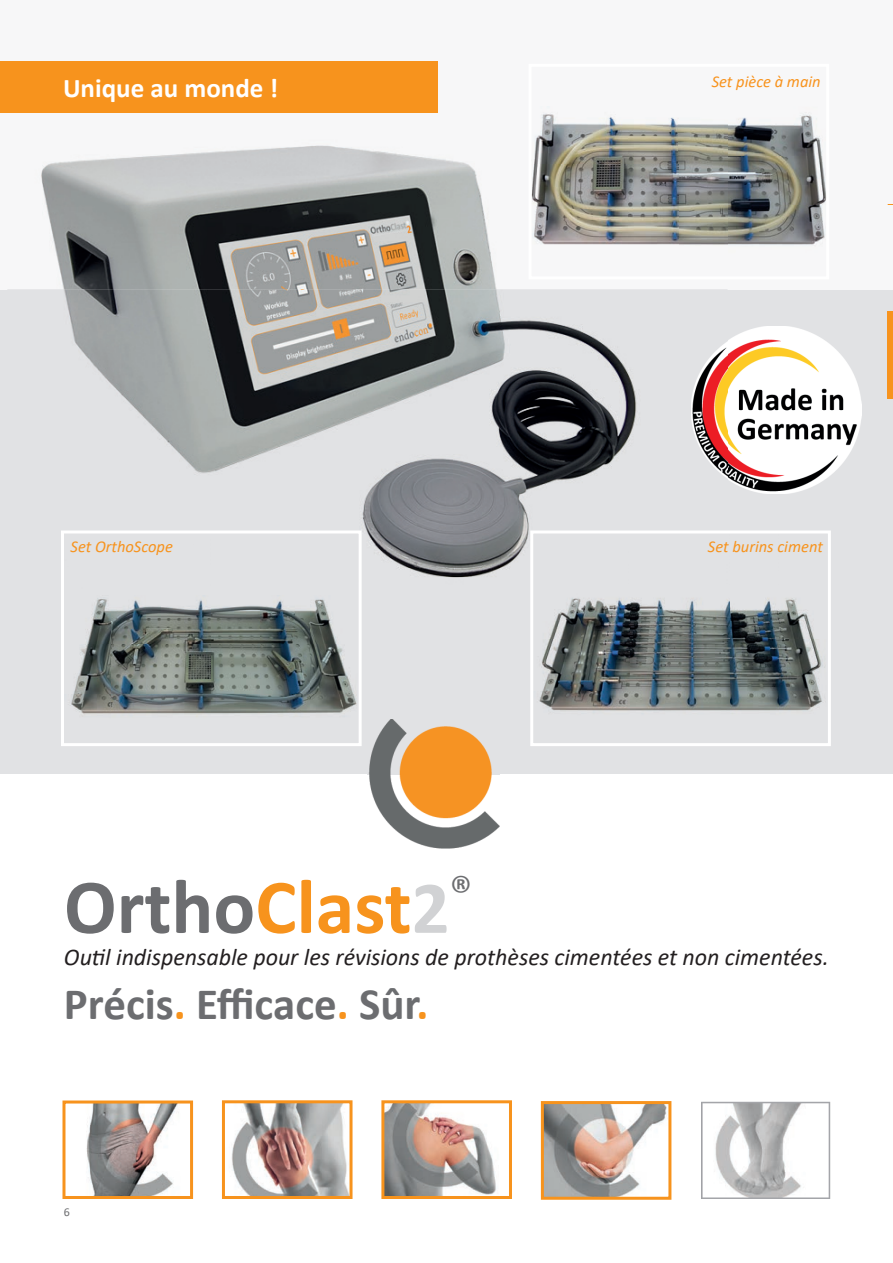
<style>
.page{position:relative;width:893px;height:1263px;background:#fff}
.page>*{position:absolute;margin:0;border:0;box-sizing:border-box;transform-origin:0 0}
.t1{font:700 78px "Calibri";color:#6c6d70}
.t2{font:700 45px "Calibri";color:#6c6d70}
.t3{font:700 27px "Calibri";color:#fff}
.t4{font:italic 24px "Calibri";color:#231f20}
.t5{font:italic 16.5px "Calibri";color:#f7931d}
.t6{font:12px "Calibri";color:#6c6d70}
.s1{color:#f7931d}
.s2{font-size:75px;color:#d1d2d4}
</style>
<div class="page">
<div style="left:0;top:259px;width:893px;height:515px;background:#e1e2e4"></div>
<div style="left:0;top:0;width:893px;height:289px;background:#f7f7f8"></div>
<img style="left:7px;top:145px;width:630px;height:433px">
<img style="left:86px;top:1104px;width:93px;height:91px">
<div style="left:62px;top:1100px;width:131px;height:99px;border:3px solid #f7931d"></div>
<img style="left:231px;top:1104px;width:117px;height:91px">
<div style="left:222px;top:1100px;width:130px;height:99px;border:3px solid #f7931d"></div>
<img style="left:385px;top:1104px;width:111px;height:91px">
<div style="left:381px;top:1100px;width:131px;height:99px;border:3px solid #f7931d"></div>
<img style="left:550px;top:598px;width:130px;height:41px">
<img style="left:680px;top:598px;width:134px;height:41px">
<img style="left:539px;top:639px;width:286px;height:72px">
<img style="left:534px;top:534px;width:103px;height:44px">
<div style="left:530px;top:530px;width:301px;height:216px;border:3px solid #fff"></div>
<img style="left:65px;top:540px;width:293px;height:177px">
<div style="left:61px;top:530px;width:301px;height:216px;border:3px solid #fff"></div>
<img style="left:545px;top:1105px;width:122px;height:91px">
<div style="left:541px;top:1101px;width:130px;height:99px;border:3px solid #f7931d"></div>
<img style="left:532px;top:114px;width:146px;height:141px">
<img style="left:727px;top:114px;width:95px;height:42px">
<img style="left:727px;top:156px;width:98px;height:89px">
<img style="left:678px;top:124px;width:49px;height:121px">
<img style="left:368px;top:719px;width:131px;height:130px">
<svg style="left:701px;top:1101px;width:130px;height:98px"></svg>
<img style="left:691px;top:326px;width:170px;height:168px">
<div style="left:0;top:62px;width:438px;height:51px;background:#f7931d"></div>
<div style="left:888px;top:311px;width:5px;height:88px;background:#f7931d"></div>
<p class="t3" style="left:63px;top:69px;width:217px">Unique au monde !</p>
<p class="t5" style="left:712px;top:70px;width:111px">Set pièce à main</p>
<p class="t5" style="left:71px;top:535px;width:104px">Set OrthoScope</p>
<p class="t5" style="left:708px;top:535px;width:116px">Set burins ciment</p>
<h1 class="t1" style="left:64px;top:852px;width:410px">Ortho<span class="s1">Clast</span><span class="s2">2</span><sup>®</sup></h1>
<p class="t4" style="left:64px;top:940px;width:766px">Outil indispensable pour les révisions de prothèses cimentées et non cimentées.</p>
<h2 class="t2" style="left:64px;top:972px;width:366px">Précis<span class="s1">.</span> Efficace<span class="s1">.</span> Sûr<span class="s1">.</span></h2>
<p class="t6" style="left:64px;top:1203px;width:8px">6</p>
</div>
